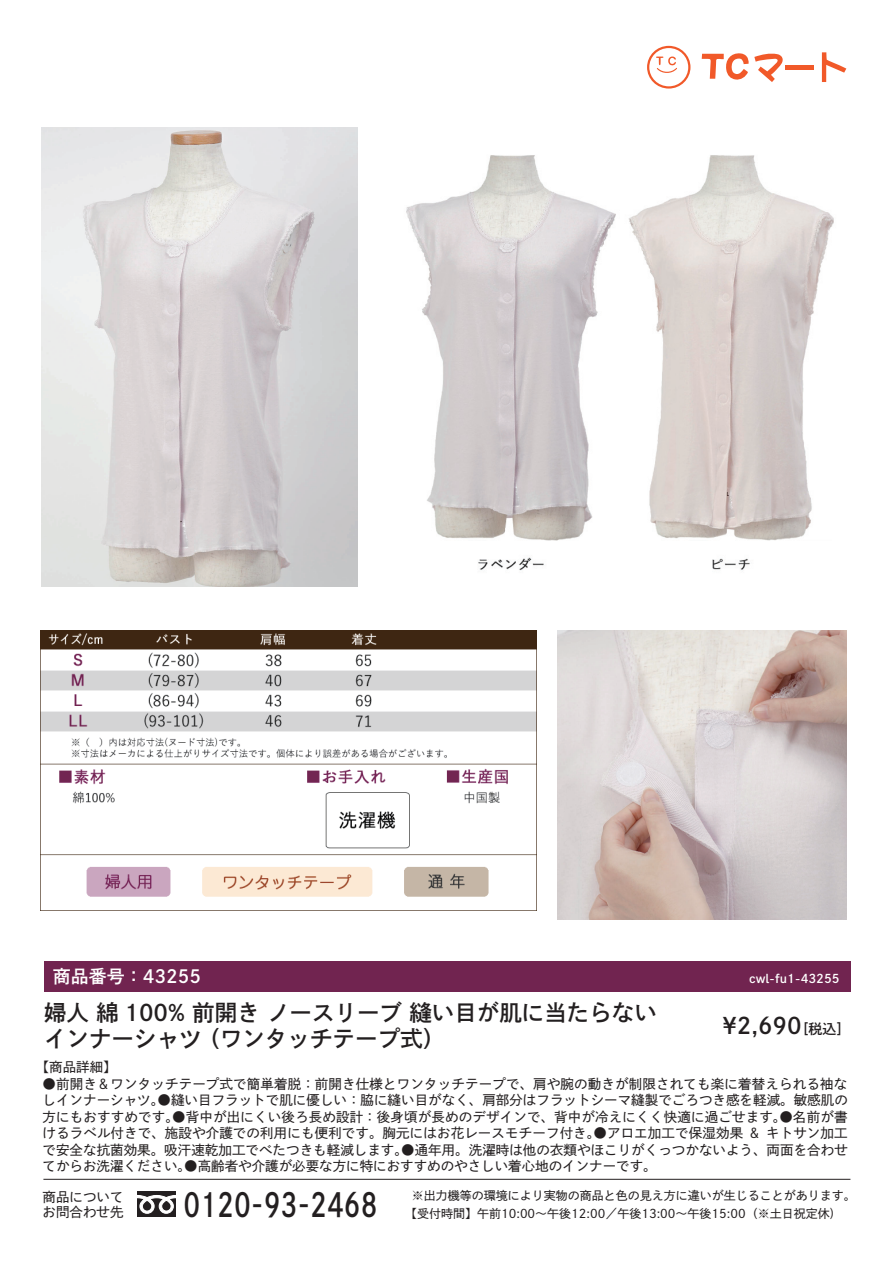
<style>
.page{position:relative;width:893px;height:1263px;background:#fff}
.page>*{position:absolute;margin:0;border:0;box-sizing:border-box;transform-origin:0 0}
.t1{font:32.55px "DNP Shuei Go Kin Std B";color:#231f20;scale:.8 1}
.t2{font:22.5px/25.5px "DNP Shuei Go Kin Std B";color:#231f20}
.t3{font:18px "DNP Shuei Go Kin Std B";color:#fff}
.t4{font:13.5px/16.5px "DNP Shuei Go Kin Std M";color:#231f20;text-align:justify}
.t5{font:12px "DNP Shuei Go Kin Std M";color:#231f20}
.t6{font:12px "DNP Shuei Go Kin Std B";color:#fff}
.s1{font-size:13.95px}
</style>
<div class="page">
<img style="left:406px;top:155px;width:428px;height:416px">
<img style="left:557px;top:630px;width:289px;height:289px">
<img style="left:40px;top:630px;width:496px;height:280px">
<img style="left:41px;top:128px;width:317px;height:458px">
<div style="left:44px;top:961px;width:806px;height:31px;background:#712450"></div>
<div style="left:137px;top:1191px;width:39px;height:26px;background:#231f20"></div>
<svg style="left:137px;top:1195px;width:39px;height:19px"></svg>
<hr style="left:43px;top:1179px;width:807px;height:1px;background:#231f20">
<svg style="left:822px;top:52px;width:24px;height:30px"></svg>
<svg style="left:702px;top:53px;width:81px;height:29px"></svg>
<div style="left:785px;top:65px;width:28px;height:5px;background:#f15929"></div>
<svg style="left:647px;top:46px;width:43px;height:43px"></svg>
<div style="left:649px;top:48px;width:39px;height:38px;background:#fff;border-radius:50%"></div>
<svg style="left:656px;top:56px;width:21px;height:17px"></svg>
<h3 class="t3" style="left:53px;top:964px;width:150px">商品番号：43255</h3>
<p class="t6" style="left:749px;top:970px;width:92px">cwl-fu1-43255</p>
<h2 class="t2" style="left:44px;top:1000px;width:614px">婦人 綿 100% 前開き ノースリーブ 縫い目が肌に当たらないインナーシャツ （ワンタッチテープ式）</h2>
<h2 class="t2" style="left:722px;top:1013px;width:129px">¥2,690<span class="s1">［税込］</span></h2>
<p class="t4" style="left:36px;top:1059px;width:82px">【商品詳細】</p>
<p class="t4" style="left:43px;top:1075px;width:807px">●前開き＆ワンタッチテープ式で簡単着脱：前開き仕様とワンタッチテープで、肩や腕の動きが制限されても楽に着替えられる袖なしインナーシャツ。●縫い目フラットで肌に優しい：脇に縫い目がなく、肩部分はフラットシーマ縫製でごろつき感を軽減。敏感肌の方にもおすすめです。●背中が出にくい後ろ長め設計：後身頃が長めのデザインで、背中が冷えにくく快適に過ごせます。●名前が書けるラベル付きで、施設や介護での利用にも便利です。胸元にはお花レースモチーフ付き。●アロエ加工で保湿効果 &amp; キトサン加工で安全な抗菌効果。吸汗速乾加工でべたつきも軽減します。●通年用。洗濯時は他の衣類やほこりがくっつかないよう、両面を合わせてからお洗濯ください。●高齢者や介護が必要な方に特におすすめのやさしい着心地のインナーです。</p>
<p class="t5" style="left:411px;top:1205px;width:436px">【受付時間】午前10:00～午後12:00／午後13:00～午後15:00（※土日祝定休)　</p>
<p class="t5" style="left:412px;top:1188px;width:445px">※出力機等の環境により実物の商品と色の見え方に違いが生じることがあります。</p>
<p class="t4" style="left:43px;top:1189px;width:82px;line-height:15px">商品についてお問合わせ先</p>
<h1 class="t1" style="left:184px;top:1182px;width:244px">0120-93-2468</h1>
</div>
